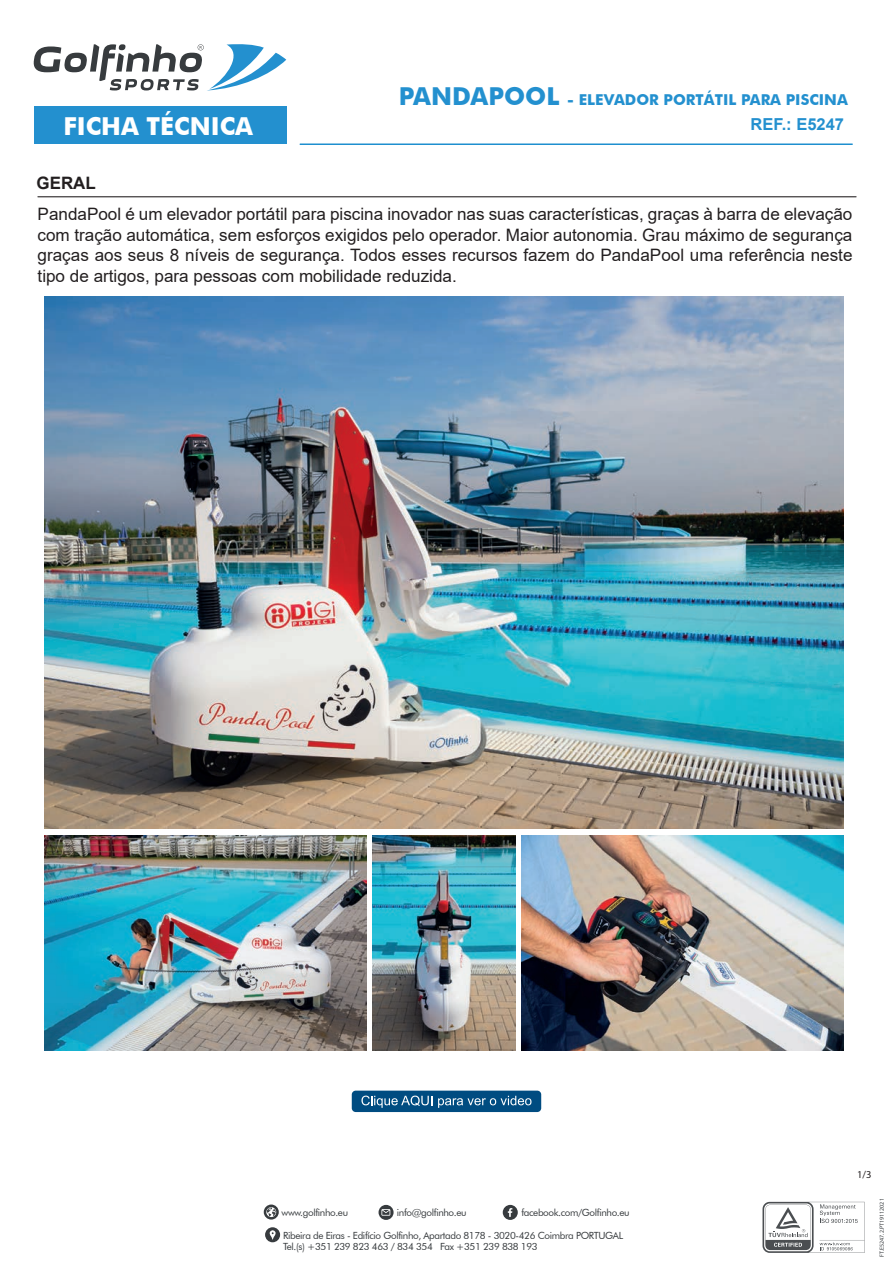
<style>
.page{position:relative;width:893px;height:1263px;background:#fff}
.page>*{position:absolute;margin:0;border:0;box-sizing:border-box;transform-origin:0 0}
.t1{font:700 24.75px "Futura BT";color:#fff}
.t2{font:17.1px/20.5px "Arial";color:#231f20;text-align:justify}
.t3{font:700 17.1px "Arial";color:#231f20}
.t4{font:700 16.5px "Arial";color:#2390cf}
.t5{font:700 15px "Futura BT";color:#2390cf}
.t6{font:10.5px "Myriad Pro";color:#231f20}
.t7{font:9.9px/11.9px "Futura BT";letter-spacing:-.035em;color:#373b3e}
.t8{font:6px "Myriad Pro";color:#373b3e}
.s1{font-size:24.75px}
</style>
<div class="page">
<hr style="left:38px;top:196px;width:818px;height:1px;background:#231f20">
<div style="left:352px;top:1090px;width:189px;height:22px;background:#004c81;border-radius:4px"></div>
<svg style="left:361px;top:1095px;width:71px;height:13px"></svg>
<svg style="left:438px;top:1096px;width:93px;height:12px"></svg>
<img style="left:45px;top:296px;width:798px;height:533px">
<img style="left:373px;top:836px;width:143px;height:214px">
<img style="left:45px;top:836px;width:321px;height:214px">
<img style="left:522px;top:836px;width:321px;height:214px">
<div style="left:34px;top:107px;width:252px;height:37px;background:#2390cf"></div>
<hr style="left:300px;top:143px;width:553px;height:2px;background:#1e8fcf">
<svg style="left:33px;top:44px;width:253px;height:47px"></svg>
<svg style="left:264px;top:1204px;width:15px;height:15px"></svg>
<svg style="left:379px;top:1205px;width:15px;height:15px"></svg>
<svg style="left:503px;top:1205px;width:15px;height:15px"></svg>
<svg style="left:265px;top:1227px;width:15px;height:15px"></svg>
<svg style="left:762px;top:1202px;width:103px;height:51px"></svg>
<h1 class="t1" style="left:63px;top:111px;width:191px">FICHA TÉCNICA</h1>
<p class="t3" style="left:37px;top:171px;width:61px">GERAL</p>
<p class="t5" style="left:399px;top:90px;width:450px"><span class="s1">PANDAPOOL</span> - ELEVADOR PORTÁTIL PARA PISCINA</p>
<p class="t4" style="left:750px;top:112px;width:95px">REF.: E5247</p>
<p class="t2" style="left:38px;top:204px;width:816px">PandaPool é um elevador portátil para piscina inovador nas suas características, graças à barra de elevação com tração automática, sem esforços exigidos pelo operador. Maior autonomia. Grau máximo de segurança graças aos seus 8 níveis de segurança. Todos esses recursos fazem do PandaPool uma referência neste tipo de artigos, para pessoas com mobilidade reduzida.</p>
<p class="t7" style="left:282px;top:1206px;width:68px">www.golfinho.eu</p>
<p class="t7" style="left:397px;top:1206px;width:71px">info@golfinho.eu</p>
<p class="t7" style="left:521px;top:1206px;width:110px">facebook.com/Golfinho.eu</p>
<p class="t7" style="left:283px;top:1229px;width:341px">Ribeira de Eiras - Edifício Golfinho, Apartado 8178 - 3020-426 Coimbra PORTUGAL<br>Tel.(s) +351 239 823 463 / 834 354 Fax +351 239 838 193</p>
<p class="t6" style="left:857px;top:1168px;width:16px">1/3</p>
<p class="t8" style="left:878px;top:1257px;width:60px;rotate:-90deg">FT.E5247.2.PT19112021</p>
</div>
